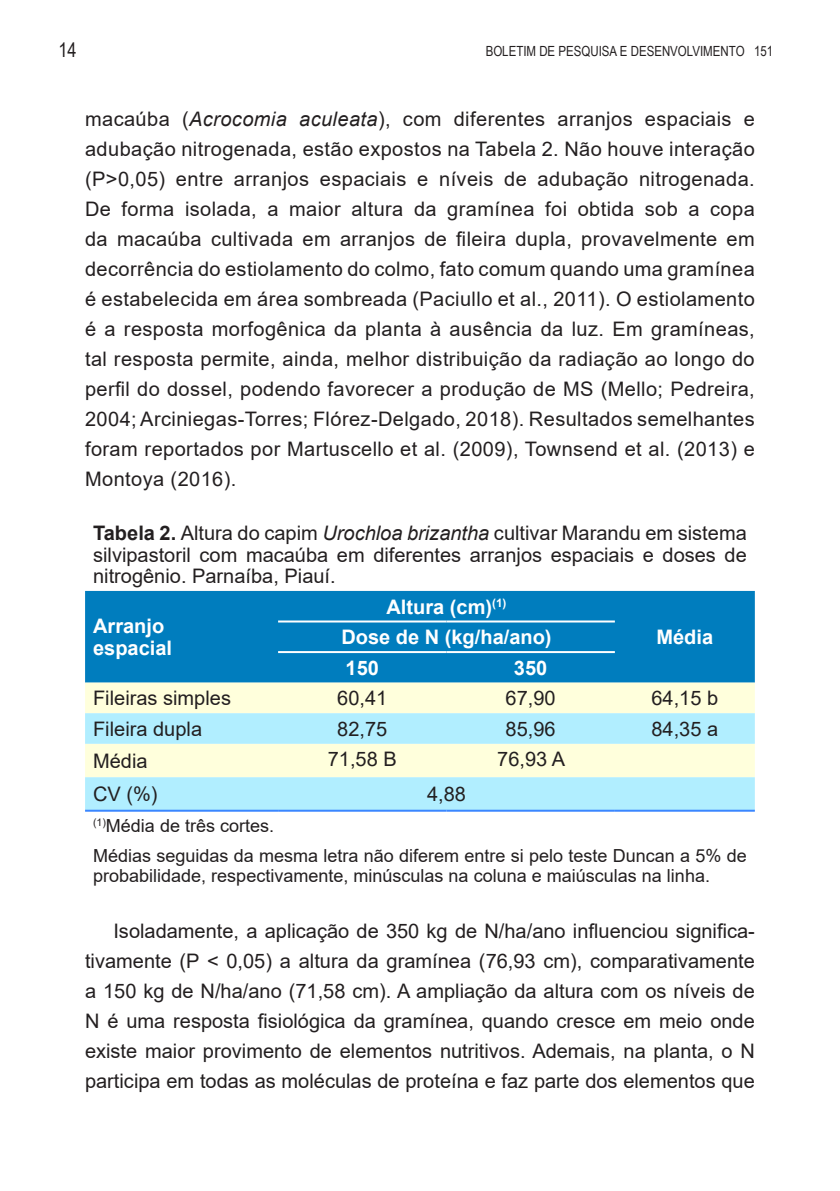
<style>
.page{position:relative;width:840px;height:1191px;background:#fff}
.page>*{position:absolute;margin:0;border:0;box-sizing:border-box;transform-origin:0 0}
.t1{font:20px/30px "Arial";color:#231f20;text-align:justify}
.t2{font:700 20px "Arial";color:#fff}
.t3{font:20px "Arial Narrow";color:#231f20}
.t4{font:18px/19.2px "Arial";color:#231f20}
.t5{font:14px "Arial Narrow";color:#231f20}
.s1{font-style:italic}
.s2{font-weight:700}
</style>
<div class="page">
<div style="left:85px;top:591px;width:669px;height:91px;background:#007dbe"></div>
<div style="left:85px;top:682px;width:669px;height:31px;background:#ffffdc"></div>
<svg style="left:85px;top:713px;width:669px;height:96px;background:#ccf3f2"></svg>
<hr style="left:85px;top:809px;width:193px;height:2px;background:#3a86ff">
<hr style="left:278px;top:809px;width:168px;height:2px;background:#3a86ff">
<hr style="left:446px;top:809px;width:168px;height:2px;background:#3a86ff">
<hr style="left:614px;top:809px;width:140px;height:2px;background:#3a86ff">
<hr style="left:278px;top:620px;width:168px;height:2px;background:#fff">
<hr style="left:446px;top:620px;width:168px;height:2px;background:#fff">
<hr style="left:278px;top:651px;width:168px;height:2px;background:#fff">
<hr style="left:446px;top:651px;width:168px;height:2px;background:#fff">
<p class="t3" style="left:58px;top:35px;width:20px">14</p>
<p class="t5" style="left:485px;top:40px;width:289px">BOLETIM DE PESQUISA E DESENVOLVIMENTO 151</p>
<p class="t1" style="left:85px;top:104px;width:671px">macaúba (<span class="s1">Acrocomia aculeata</span>), com diferentes arranjos espaciais e adubação nitrogenada, estão expostos na Tabela 2. Não houve interação (P&gt;0,05) entre arranjos espaciais e níveis de adubação nitrogenada.<br>De forma isolada, a maior altura da gramínea foi obtida sob a copa da macaúba cultivada em arranjos de fileira dupla, provavelmente em decorrência do estiolamento do colmo, fato comum quando uma gramínea é estabelecida em área sombreada (Paciullo et al., 2011). O estiolamento é a resposta morfogênica da planta à ausência da luz. Em gramíneas, tal resposta permite, ainda, melhor distribuição da radiação ao longo do perfil do dossel, podendo favorecer a produção de MS (Mello; Pedreira, 2004; Arciniegas-Torres; Flórez-Delgado, 2018). Resultados semelhantes foram reportados por Martuscello et al. (2009), Townsend et al. (2013) e Montoya (2016).</p>
<p class="t1" style="left:93px;top:522px;width:655px;line-height:21.4px"><span class="s2">Tabela 2.</span> Altura do capim <span class="s1">Urochloa brizantha</span> cultivar Marandu em sistema silvipastoril com macaúba em diferentes arranjos espaciais e doses de nitrogênio. Parnaíba, Piauí.</p>
<p class="t2" style="left:93px;top:612px;width:73px">Arranjo</p>
<p class="t2" style="left:93px;top:633px;width:80px">espacial</p>
<p class="t2" style="left:386px;top:592px;width:121px">Altura (cm)<sup>(1)</sup></p>
<p class="t2" style="left:341px;top:623px;width:212px">Dose de N (kg/ha/ano)</p>
<p class="t2" style="left:656px;top:623px;width:58px">Média</p>
<p class="t2" style="left:345px;top:653px;width:35px">150</p>
<p class="t2" style="left:513px;top:653px;width:35px">350</p>
<p class="t1" style="left:93px;top:683px;width:139px">Fileiras simples</p>
<p class="t1" style="left:337px;top:683px;width:52px">60,41</p>
<p class="t1" style="left:505px;top:683px;width:52px">67,90</p>
<p class="t1" style="left:651px;top:683px;width:68px">64,15 b</p>
<p class="t1" style="left:93px;top:713px;width:110px">Fileira dupla</p>
<p class="t1" style="left:337px;top:713px;width:52px">82,75</p>
<p class="t1" style="left:505px;top:713px;width:52px">85,96</p>
<p class="t1" style="left:651px;top:713px;width:68px">84,35 a</p>
<p class="t1" style="left:93px;top:745px;width:56px">Média</p>
<p class="t1" style="left:327px;top:744px;width:70px">71,58 B</p>
<p class="t1" style="left:497px;top:744px;width:69px">76,93 A</p>
<p class="t1" style="left:93px;top:779px;width:66px">CV (%)</p>
<p class="t1" style="left:427px;top:779px;width:40px">4,88</p>
<p class="t4" style="left:93px;top:815px;width:182px"><sup>(1)</sup>Média de três cortes.</p>
<p class="t4" style="left:93px;top:846px;width:655px">Médias seguidas da mesma letra não diferem entre si pelo teste Duncan a 5% de probabilidade, respectivamente, minúsculas na coluna e maiúsculas na linha.</p>
<p class="t1" style="left:85px;top:915px;width:671px;text-indent:28px">Isoladamente, a aplicação de 350 kg de N/ha/ano influenciou significa&shy;tivamente (P &lt; 0,05) a altura da gramínea (76,93 cm), comparativamente a 150 kg de N/ha/ano (71,58 cm). A ampliação da altura com os níveis de N é uma resposta fisiológica da gramínea, quando cresce em meio onde existe maior provimento de elementos nutritivos. Ademais, na planta, o N participa em todas as moléculas de proteína e faz parte dos elementos que</p>
</div>
